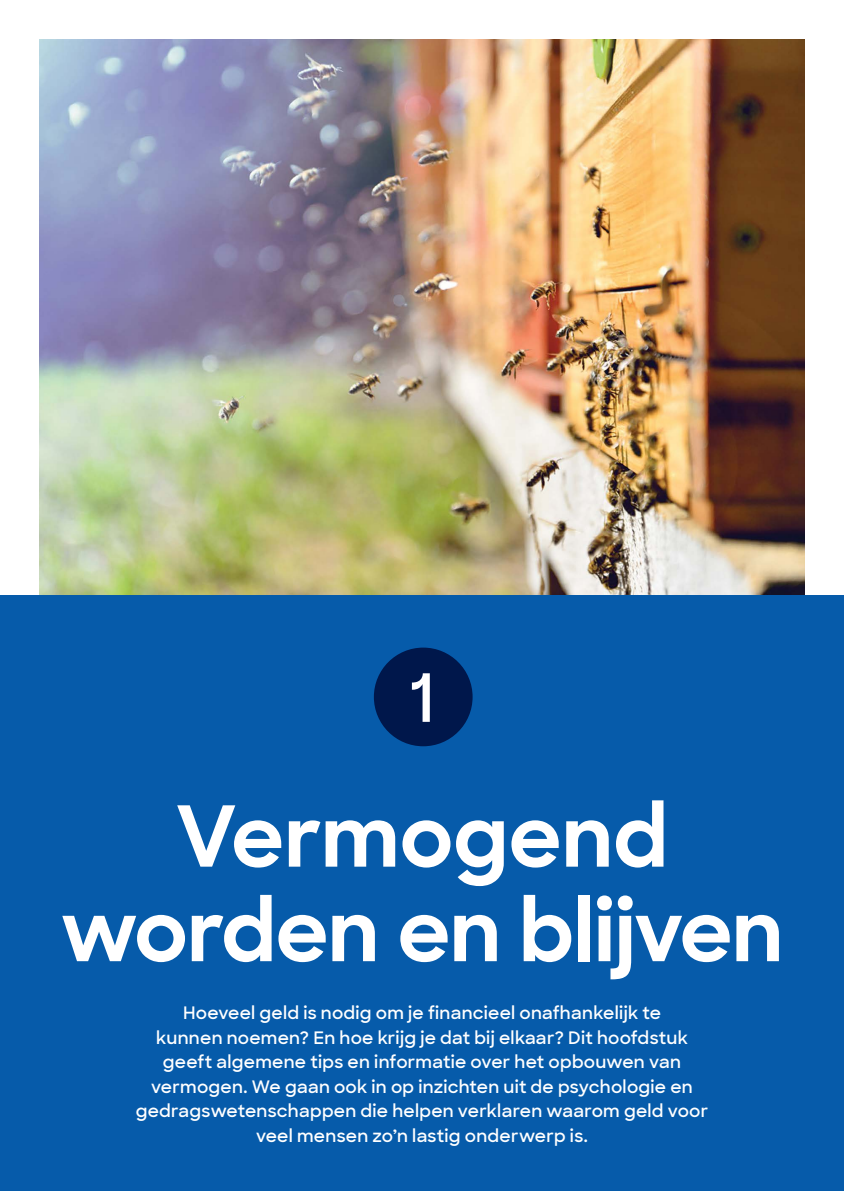
<style>
.page{position:relative;width:844px;height:1191px;background:#fff}
.page>*{position:absolute;margin:0;border:0;box-sizing:border-box;transform-origin:0 0}
.t1{font:700 84px/94.5px "Sharp Sans";letter-spacing:-.01em;color:#fff;text-align:center}
.t2{font:600 66.5px "Sharp Sans";color:#fff}
.t3{font:600 17.5px/24.5px "Sharp Sans";letter-spacing:.015em;color:#fff;text-align:center}
</style>
<div class="page">
<img style="left:40px;top:40px;width:764px;height:555px">
<div style="left:0;top:595px;width:843px;height:596px;background:#065baa"></div>
<div style="left:374px;top:647px;width:98px;height:99px;background:#00174b;border-radius:50%"></div>
<h2 class="t2" style="left:409px;top:649px;width:27px">1</h2>
<h1 class="t1" style="left:61px;top:786px;width:723px">Vermogend worden en blijven</h1>
<p class="t3" style="left:136px;top:1000px;width:574px">Hoeveel geld is nodig om je financieel onafhankelijk te<br>kunnen noemen? En hoe krijg je dat bij elkaar? Dit hoofdstuk geeft algemene tips en informatie over het opbouwen van vermogen. We gaan ook in op inzichten uit de psychologie en gedragswetenschappen die helpen verklaren waarom geld voor veel mensen zo’n lastig onderwerp is.</p>
</div>
